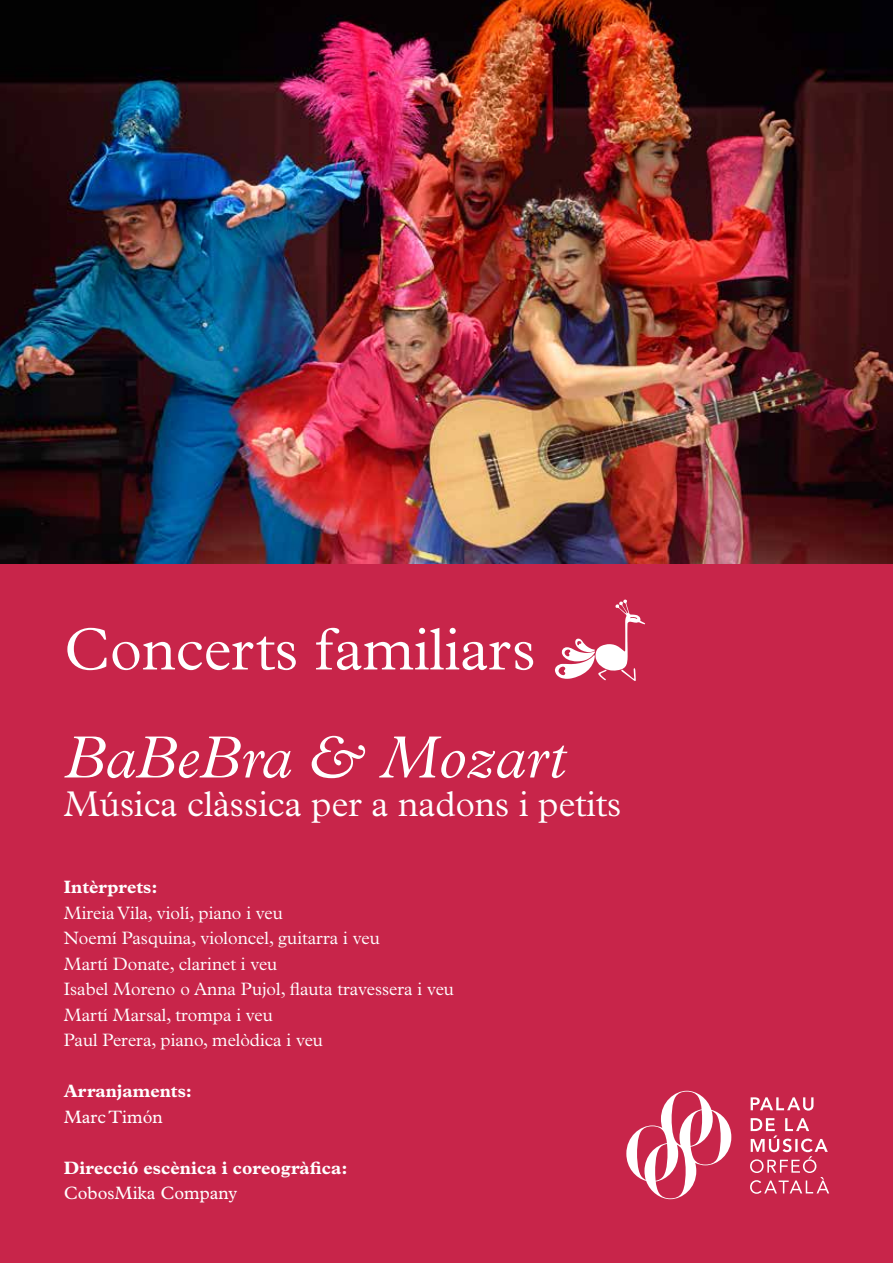
<style>
.page{position:relative;width:893px;height:1263px;background:#c8254a}
.page>*{position:absolute;margin:0;border:0;box-sizing:border-box;transform-origin:0 0}
.t1{font:300 60px "Plantin Std";color:#fff}
.t2{font:italic 300 60px "Plantin Std";color:#fff}
.t3{font:300 36px "Plantin Std";color:#fff}
.t4{font:300 18px/25.5px "Plantin Std";color:#fff}
.t5{font:700 18px "Plantin Std";color:#fff}
.t6{font:18px "Plantin Std";color:#fff}
</style>
<div class="page">
<svg style="left:626px;top:1091px;width:203px;height:108px"></svg>
<img style="left:0;top:0;width:893px;height:564px">
<svg style="left:555px;top:600px;width:90px;height:81px"></svg>
<h1 class="t1" style="left:64px;top:615px;width:474px">Concerts familiars</h1>
<h1 class="t2" style="left:64px;top:724px;width:503px">BaBeBra &amp; Mozart</h1>
<h2 class="t3" style="left:64px;top:784px;width:559px">Música clàssica per a nadons i petits</h2>
<p class="t5" style="left:64px;top:876px;width:95px">Intèrprets:</p>
<p class="t4" style="left:64px;top:900px;width:392px">Mireia Vila, violí, piano i veu<br>Noemí Pasquina, violoncel, guitarra i veu<br>Martí Donate, clarinet i veu<br>Isabel Moreno o Anna Pujol, flauta travessera i veu Martí Marsal, trompa i veu<br>Paul Perera, piano, melòdica i veu</p>
<p class="t5" style="left:64px;top:1080px;width:130px">Arranjaments:</p>
<p class="t6" style="left:64px;top:1106px;width:101px">Marc Timón</p>
<p class="t5" style="left:64px;top:1157px;width:285px">Direcció escènica i coreogràfica:</p>
<p class="t6" style="left:64px;top:1183px;width:175px">CobosMika Company</p>
</div>
